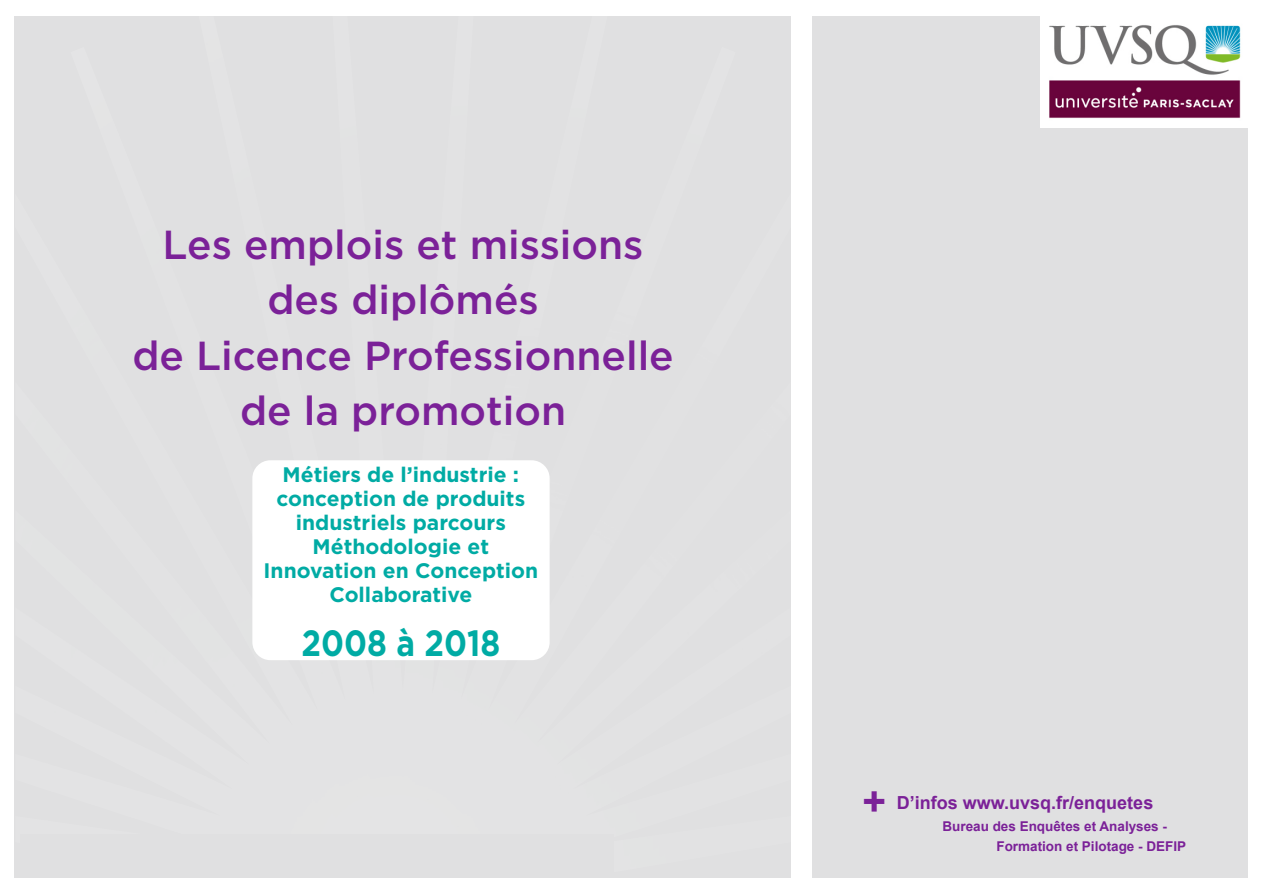
<style>
.page{position:relative;width:1263px;height:893px;background:#fff}
.page>*{position:absolute;margin:0;border:0;box-sizing:border-box;transform-origin:0 0}
.t1{font:500 40.5px "Gotham";color:#7b2198}
.t2{font:700 40.5px "Arial";color:#7b2198}
.t3{font:700 36.6px "Gotham";color:#00aba4;scale:.86 1}
.t4{font:700 21px/24px "Gotham";color:#00aba4;text-align:center}
.t5{font:700 18px "Arial";color:#7b2198}
.t6{font:700 13.5px "Arial";color:#7b2198}
</style>
<div class="page">
<div style="left:15px;top:16px;width:776px;height:861px;background:#e0e0e1"></div>
<div style="left:812px;top:16px;width:436px;height:861px;background:#e0e0e1"></div>
<img style="left:1041px;top:16px;width:207px;height:112px">
<div style="left:252px;top:460px;width:298px;height:200px;background:#fff;border-radius:18px"></div>
<p class="t1" style="left:163px;top:218px;width:482px">Les emplois et missions</p>
<p class="t1" style="left:267px;top:273px;width:273px">des diplômés</p>
<p class="t1" style="left:132px;top:329px;width:543px">de Licence Professionnelle</p>
<p class="t1" style="left:240px;top:384px;width:328px">de la promotion</p>
<p class="t4" style="left:264px;top:462px;width:276px">Métiers de l’industrie : conception de produits industriels parcours<br>Méthodologie et<br>Innovation en Conception<br>Collaborative</p>
<p class="t3" style="left:302px;top:618px;width:232px">2008 à 2018</p>
<p class="t2" style="left:862px;top:773px;width:25px">+</p>
<p class="t5" style="left:897px;top:790px;width:258px">D’infos www.uvsq.fr/enquetes</p>
<p class="t6" style="left:942px;top:817px;width:226px">Bureau des Enquêtes et Analyses -</p>
<p class="t6" style="left:996px;top:836px;width:191px">Formation et Pilotage - DEFIP</p>
</div>
